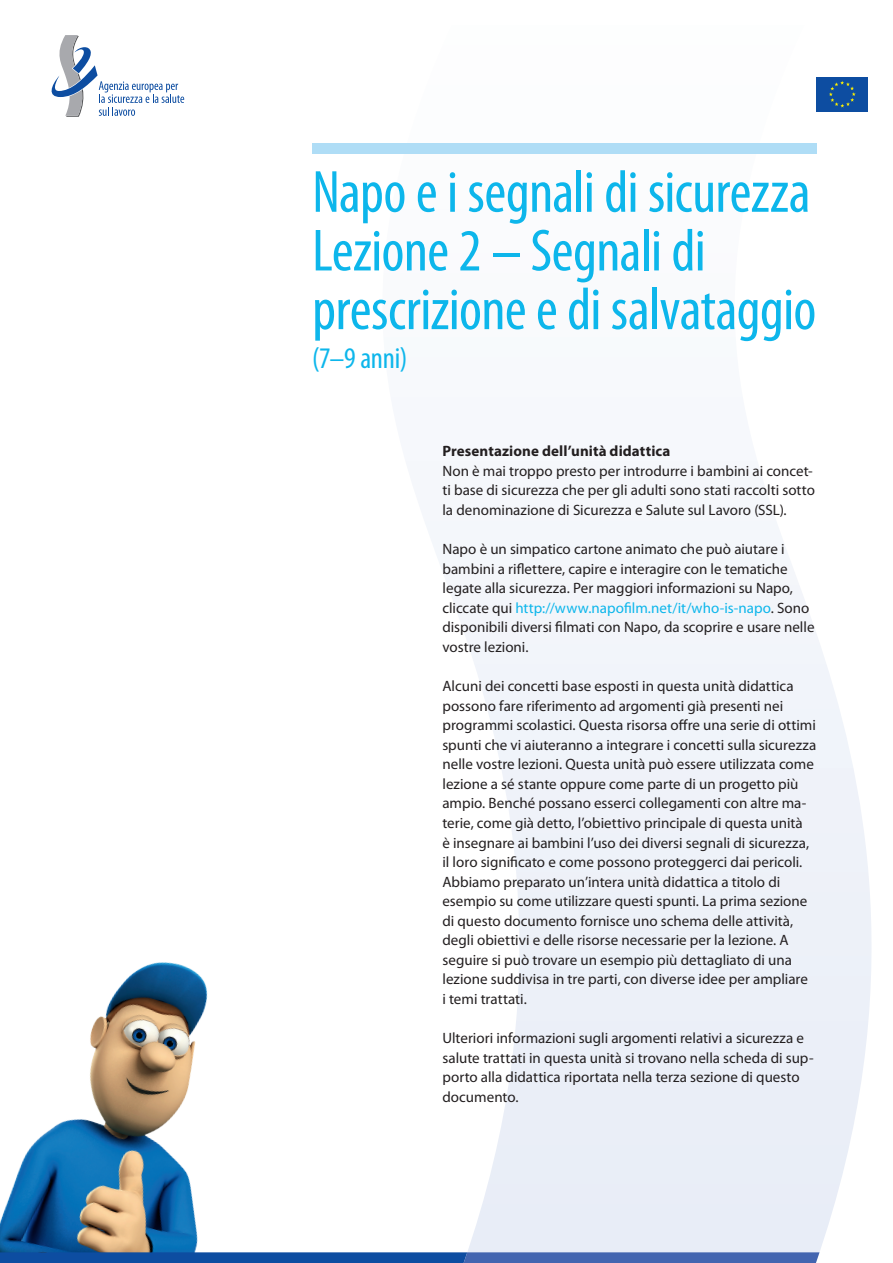
<style>
.page{position:relative;width:893px;height:1263px;background:#fff}
.page>*{position:absolute;margin:0;border:0;box-sizing:border-box;transform-origin:0 0}
.t1{font:condensed 60px/58.7px "Myriad Pro";letter-spacing:-.01em;color:#0db6eb}
.t2{font:condensed 30px "Myriad Pro";color:#0db6eb}
.t3{font:15px/19.5px "Myriad Pro";color:#231f20}
.t4{font:700 15px "Myriad Pro";letter-spacing:.005em;color:#231f20}
.s1{color:#0db6eb}
</style>
<div class="page">
<img style="left:0;top:962px;width:208px;height:290px">
<svg style="left:425px;top:77px;width:447px;height:1177px"></svg>
<svg style="left:0;top:1252px;width:819px;height:11px;background:#295ba9"></svg>
<svg style="left:51px;top:35px;width:133px;height:82px"></svg>
<div style="left:312px;top:143px;width:504px;height:11px;background:#afddf6"></div>
<p class="t1" style="left:312px;top:164px;width:500px">Napo e i segnali di sicurezza</p>
<p class="t1" style="left:312px;top:222px;width:506px">Lezione 2 – Segnali di prescrizione e di salvataggio</p>
<p class="t2" style="left:312px;top:342px;width:97px">(7–9 anni)</p>
<p class="t4" style="left:442px;top:443px;width:229px">Presentazione dell’unità didattica</p>
<p class="t3" style="left:442px;top:461px;width:374px">Non è mai troppo presto per introdurre i bambini ai concet&shy;ti base di sicurezza che per gli adulti sono stati raccolti sotto la denominazione di Sicurezza e Salute sul Lavoro (SSL).</p>
<p class="t3" style="left:442px;top:540px;width:374px">Napo è un simpatico cartone animato che può aiutare i bambini a riflettere, capire e interagire con le tematiche legate alla sicurezza. Per maggiori informazioni su Napo, cliccate qui <span class="s1">http://www.napofilm.net/it/who-is-napo</span>. Sono disponibili diversi filmati con Napo, da scoprire e usare nelle vostre lezioni.</p>
<p class="t3" style="left:442px;top:676px;width:375px">Alcuni dei concetti base esposti in questa unità didattica possono fare riferimento ad argomenti già presenti nei programmi scolastici. Questa risorsa offre una serie di ottimi spunti che vi aiuteranno a integrare i concetti sulla sicurezza nelle vostre lezioni. Questa unità può essere utilizzata come lezione a sé stante oppure come parte di un progetto più ampio. Benché possano esserci collegamenti con altre ma&shy;terie, come già detto, l’obiettivo principale di questa unità<br>è insegnare ai bambini l’uso dei diversi segnali di sicurezza, il loro significato e come possono proteggerci dai pericoli.<br>Abbiamo preparato un’intera unità didattica a titolo di esempio su come utilizzare questi spunti. La prima sezione di questo documento fornisce uno schema delle attività, degli obiettivi e delle risorse necessarie per la lezione. A seguire si può trovare un esempio più dettagliato di una lezione suddivisa in tre parti, con diverse idee per ampliare<br>i temi trattati.</p>
<p class="t3" style="left:442px;top:1029px;width:373px">Ulteriori informazioni sugli argomenti relativi a sicurezza e salute trattati in questa unità si trovano nella scheda di sup&shy;porto alla didattica riportata nella terza sezione di questo documento.</p>
</div>
